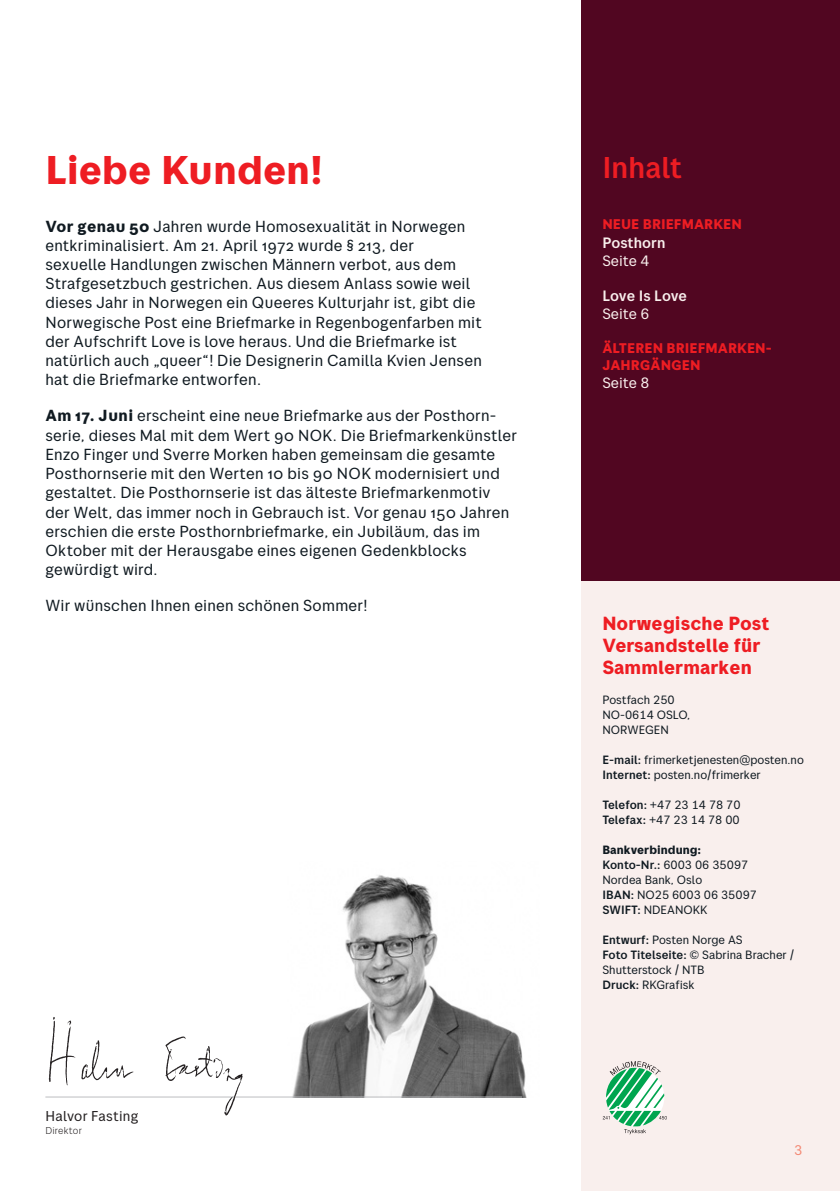
<style>
.page{position:relative;width:840px;height:1191px;background:#fff}
.page>*{position:absolute;margin:0;border:0;box-sizing:border-box;transform-origin:0 0}
.Overskrift__3{font:700 40px "Posten Sans";letter-spacing:.005em;color:#ee1d23}
.t1{font:500 30px "Posten Sans";color:#ee1d23}
.t2{font:700 19px "Posten Sans";color:#ee1d23}
.Brødtekst_3_ord_intr{font:16px/19.2px "Posten Sans";letter-spacing:.015em;color:#101a21}
.t3{font:500 15px/18px "Posten Sans";color:#f9efed}
.t4{font:15px "Posten Sans";color:#f9efed}
.t5{font:14.2px "Posten Sans";letter-spacing:.015em;color:#231f20}
.t6{font:700 14px/16.8px "Posten Sans";color:#ee1d23}
.t7{font:14px "Posten Sans";color:#f48873}
.t8{font:12px/15px "Posten Sans";color:#101a21}
.t9{font:700 12px/15px "Posten Sans";color:#101a21}
.t10{font:300 10px "Posten Sans";letter-spacing:.025em;color:#231f20}
.s1{font-weight:700}
.s2{font-weight:400}
.s3{font-weight:500}
</style>
<div class="page">
<div style="left:581px;top:0;width:258px;height:581px;background:#510621"></div>
<div style="left:581px;top:581px;width:258px;height:610px;background:#f9efed"></div>
<svg style="left:602px;top:1061px;width:64px;height:73px"></svg>
<img style="left:292px;top:875px;width:235px;height:222px">
<hr style="left:45px;top:1096px;width:477px;height:1px;background:#bcbdc0">
<img style="left:45px;top:1017px;width:198px;height:99px">
<p class="Overskrift__3" style="left:45px;top:146px;width:278px">Liebe Kunden!</p>
<p class="Brødtekst_3_ord_intr" style="left:45px;top:216px;width:438px"><span class="s1">Vor genau 50</span> Jahren wurde Homosexualität in Norwegen entkriminalisiert. Am 21. April 1972 wurde § 213, der<br>sexuelle Handlungen zwischen Männern verbot, aus dem Strafgesetzbuch gestrichen. Aus diesem Anlass sowie weil dieses Jahr in Norwegen ein Queeres Kulturjahr ist, gibt die Norwegische Post eine Briefmarke in Regenbogenfarben mit der Aufschrift Love is love heraus. Und die Briefmarke ist natürlich auch „queer“! Die Designerin Camilla Kvien Jensen hat die Briefmarke entworfen.</p>
<p class="Brødtekst_3_ord_intr" style="left:45px;top:406px;width:473px"><span class="s1">Am 17. Juni</span> erscheint eine neue Briefmarke aus der Posthorn&shy;serie, dieses Mal mit dem Wert 90 NOK. Die Briefmarkenkünstler Enzo Finger und Sverre Morken haben gemeinsam die gesamte Posthornserie mit den Werten 10 bis 90 NOK modernisiert und gestaltet. Die Posthornserie ist das älteste Briefmarkenmotiv der Welt, das immer noch in Gebrauch ist. Vor genau 150 Jahren erschien die erste Posthornbriefmarke, ein Jubiläum, das im Oktober mit der Herausgabe eines eigenen Gedenkblocks gewürdigt wird.</p>
<p class="Brødtekst_3_ord_intr" style="left:45px;top:596px;width:323px">Wir wünschen Ihnen einen schönen Sommer!</p>
<p class="t5" style="left:45px;top:1107px;width:95px">Halvor Fasting</p>
<p class="t10" style="left:45px;top:1124px;width:38px">Direktor</p>
<p class="t1" style="left:602px;top:150px;width:81px">Inhalt</p>
<p class="t6" style="left:602px;top:216px;width:141px">NEUE BRIEFMARKEN</p>
<p class="t3" style="left:602px;top:234px;width:64px">Posthorn<br><span class="s2">Seite 4</span></p>
<p class="t3" style="left:602px;top:287px;width:86px">Love Is Love<br><span class="s2">Seite 6</span></p>
<p class="t6" style="left:602px;top:340px;width:171px">ÄLTEREN BRIEFMARKEN-<br>JAHRGÄNGEN</p>
<p class="t4" style="left:602px;top:373px;width:49px">Seite 8</p>
<p class="t2" style="left:602px;top:611px;width:168px">Norwegische Post</p>
<p class="t2" style="left:602px;top:633px;width:159px">Versandstelle für</p>
<p class="t2" style="left:602px;top:655px;width:151px">Sammlermarken</p>
<p class="t8" style="left:602px;top:692px;width:74px">Postfach 250</p>
<p class="t8" style="left:602px;top:707px;width:89px">NO-0614 OSLO,</p>
<p class="t8" style="left:602px;top:722px;width:68px">NORWEGEN</p>
<p class="t8" style="left:602px;top:752px;width:203px"><span class="s3">E-mail:</span> frimerketjenesten@posten.no</p>
<p class="t8" style="left:602px;top:767px;width:160px"><span class="s3">Internet:</span> posten.no/frimerker</p>
<p class="t8" style="left:602px;top:797px;width:140px"><span class="s3">Telefon:</span> +47 23 14 78 70</p>
<p class="t8" style="left:602px;top:812px;width:139px"><span class="s3">Telefax:</span> +47 23 14 78 00</p>
<p class="t9" style="left:602px;top:842px;width:147px">Bankverbindung:<br><span class="s3">Konto-Nr.:</span> <span class="s2">6003 06 35097</span></p>
<p class="t8" style="left:602px;top:872px;width:156px">Nordea Bank, Oslo<br><span class="s3">IBAN:</span> NO25 6003 06 35097<br><span class="s3">SWIFT:</span> NDEANOKK</p>
<p class="t8" style="left:602px;top:932px;width:142px"><span class="s3">Entwurf:</span> Posten Norge AS</p>
<p class="t8" style="left:602px;top:947px;width:193px"><span class="s3">Foto Titelseite:</span> © Sabrina Bracher /</p>
<p class="t8" style="left:602px;top:962px;width:104px">Shutterstock / NTB</p>
<p class="t8" style="left:602px;top:977px;width:94px"><span class="s3">Druck:</span> RKGrafisk</p>
<p class="t7" style="left:793px;top:1142px;width:10px">3</p>
</div>
